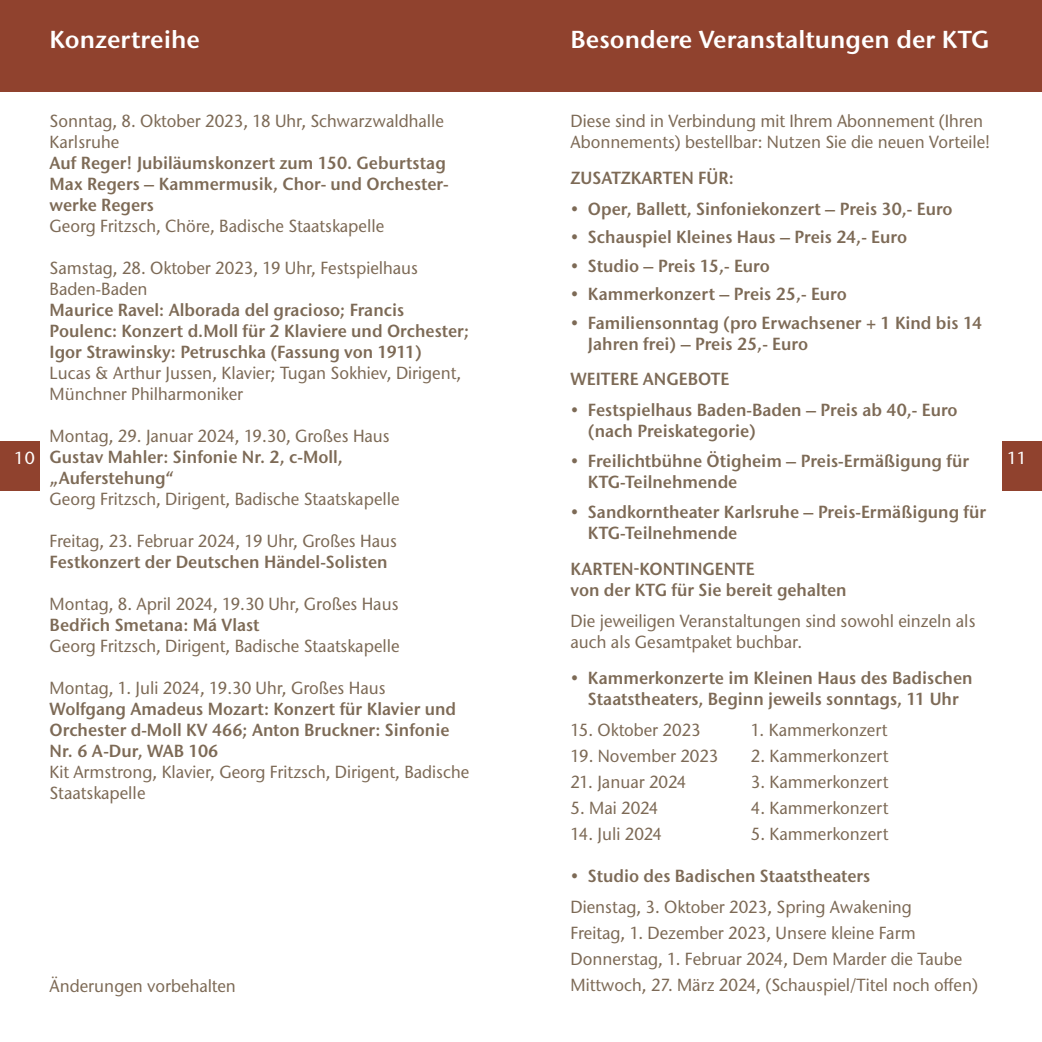
<style>
.page{position:relative;width:1042px;height:1042px;background:#fff}
.page>*{position:absolute;margin:0;border:0;box-sizing:border-box;transform-origin:0 0}
.t1{font:600 24.5px "Stone Sans ITC Pro";color:#fff}
.t2{font:500 17.5px/21px "Stone Sans ITC Pro";color:#7d6a56;scale:.95 1}
.t3{font:600 17.5px/21px "Stone Sans ITC Pro";color:#7d6a56;scale:.95 1}
.t4{font:500 17.5px "Stone Sans ITC Pro";color:#fff}
</style>
<div class="page">
<div style="left:0;top:441px;width:40px;height:50px;background:#90422e"></div>
<div style="left:1002px;top:441px;width:40px;height:50px;background:#90422e"></div>
<div style="left:0;top:0;width:1042px;height:92px;background:#90422e"></div>
<h1 class="t1" style="left:50px;top:24px;width:152px">Konzertreihe</h1>
<h1 class="t1" style="left:570px;top:24px;width:420px">Besondere Veranstaltungen der KTG</h1>
<p class="t2" style="left:570px;top:110px;width:443px">Diese sind in Verbindung mit Ihrem Abonnement (Ihren<br>Abonnements) bestellbar: Nutzen Sie die neuen Vorteile!</p>
<p class="t3" style="left:570px;top:167px;width:173px">ZUSATZKARTEN FÜR:</p>
<p class="t3" style="left:570px;top:198px;width:404px">• Oper, Ballett, Sinfoniekonzert – Preis 30,- Euro</p>
<p class="t3" style="left:570px;top:227px;width:356px">• Schauspiel Kleines Haus – Preis 24,- Euro</p>
<p class="t3" style="left:570px;top:255px;width:211px">• Studio – Preis 15,- Euro</p>
<p class="t3" style="left:570px;top:283px;width:292px">• Kammerkonzert – Preis 25,- Euro</p>
<p class="t3" style="left:588px;top:312px;width:416px;text-indent:-17px">• Familiensonntag (pro Erwachsener + 1 Kind bis 14<br>Jahren frei) – Preis 25,- Euro</p>
<p class="t3" style="left:570px;top:369px;width:169px">WEITERE ANGEBOTE</p>
<p class="t3" style="left:588px;top:400px;width:391px;text-indent:-17px">• Festspielhaus Baden-Baden – Preis ab 40,- Euro (nach Preiskategorie)</p>
<p class="t3" style="left:588px;top:451px;width:402px;text-indent:-17px">• Freilichtbühne Ötigheim – Preis-Ermäßigung für<br>KTG-Teilnehmende</p>
<p class="t3" style="left:588px;top:502px;width:421px;text-indent:-17px">• Sandkorntheater Karlsruhe – Preis-Ermäßigung für<br>KTG-Teilnehmende</p>
<p class="t3" style="left:570px;top:558px;width:292px">KARTEN-KONTINGENTE<br>von der KTG für Sie bereit gehalten</p>
<p class="t2" style="left:570px;top:610px;width:428px">Die jeweiligen Veranstaltungen sind sowohl einzeln als auch als Gesamtpaket buchbar.</p>
<p class="t3" style="left:570px;top:667px;width:425px;text-align:center">• Kammerkonzerte im Kleinen Haus des Badischen<br>Staatstheaters, Beginn jeweils sonntags, 11 Uhr</p>
<p class="t2" style="left:570px;top:719px;width:138px">15. Oktober 2023</p>
<p class="t2" style="left:751px;top:719px;width:145px">1. Kammerkonzert</p>
<p class="t2" style="left:570px;top:745px;width:157px">19. November 2023</p>
<p class="t2" style="left:751px;top:745px;width:146px">2. Kammerkonzert</p>
<p class="t2" style="left:570px;top:771px;width:123px">21. Januar 2024</p>
<p class="t2" style="left:751px;top:771px;width:146px">3. Kammerkonzert</p>
<p class="t2" style="left:570px;top:797px;width:94px">5. Mai 2024</p>
<p class="t2" style="left:751px;top:797px;width:146px">4. Kammerkonzert</p>
<p class="t2" style="left:570px;top:823px;width:98px">14. Juli 2024</p>
<p class="t2" style="left:751px;top:823px;width:146px">5. Kammerkonzert</p>
<p class="t3" style="left:570px;top:865px;width:317px">• Studio des Badischen Staatstheaters</p>
<p class="t2" style="left:570px;top:893px;width:430px;line-height:25.9px">Dienstag, 3. Oktober 2023, Spring Awakening<br>Freitag, 1. Dezember 2023, Unsere kleine Farm Donnerstag, 1. Februar 2024, Dem Marder die Taube Mittwoch, 27. März 2024, (Schauspiel/Titel noch offen)</p>
<p class="t2" style="left:50px;top:110px;width:416px">Sonntag, 8. Oktober 2023, 18 Uhr, Schwarzwaldhalle<br>Karlsruhe</p>
<p class="t3" style="left:50px;top:152px;width:421px">Auf Reger! Jubiläumskonzert zum 150. Geburtstag<br>Max Regers – Kammermusik, Chor- und Orchester&shy;werke Regers</p>
<p class="t2" style="left:50px;top:215px;width:354px">Georg Fritzsch, Chöre, Badische Staatskapelle</p>
<p class="t2" style="left:50px;top:257px;width:389px">Samstag, 28. Oktober 2023, 19 Uhr, Festspielhaus<br>Baden-Baden</p>
<p class="t3" style="left:50px;top:299px;width:443px">Maurice Ravel: Alborada del gracioso; Francis<br>Poulenc: Konzert d.Moll für 2 Klaviere und Orchester;<br>Igor Strawinsky: Petruschka (Fassung von 1911)</p>
<p class="t2" style="left:50px;top:362px;width:435px">Lucas &amp; Arthur Jussen, Klavier; Tugan Sokhiev, Dirigent,<br>Münchner Philharmoniker</p>
<p class="t2" style="left:50px;top:425px;width:360px">Montag, 29. Januar 2024, 19.30, Großes Haus</p>
<p class="t3" style="left:50px;top:446px;width:310px">Gustav Mahler: Sinfonie Nr. 2, c-Moll, „Auferstehung“</p>
<p class="t2" style="left:50px;top:488px;width:370px">Georg Fritzsch, Dirigent, Badische Staatskapelle</p>
<p class="t2" style="left:50px;top:530px;width:367px">Freitag, 23. Februar 2024, 19 Uhr, Großes Haus</p>
<p class="t3" style="left:50px;top:551px;width:357px">Festkonzert der Deutschen Händel-Solisten</p>
<p class="t2" style="left:50px;top:593px;width:369px">Montag, 8. April 2024, 19.30 Uhr, Großes Haus</p>
<p class="t3" style="left:50px;top:614px;width:223px">Bedřich Smetana: Má Vlast</p>
<p class="t2" style="left:50px;top:635px;width:370px">Georg Fritzsch, Dirigent, Badische Staatskapelle</p>
<p class="t2" style="left:50px;top:677px;width:355px">Montag, 1. Juli 2024, 19.30 Uhr, Großes Haus</p>
<p class="t3" style="left:50px;top:698px;width:429px">Wolfgang Amadeus Mozart: Konzert für Klavier und<br>Orchester d-Moll KV 466; Anton Bruckner: Sinfonie<br>Nr. 6 A-Dur, WAB 106</p>
<p class="t2" style="left:50px;top:761px;width:443px">Kit Armstrong, Klavier, Georg Fritzsch, Dirigent, Badische<br>Staatskapelle</p>
<p class="t4" style="left:14px;top:447px;width:22px">10</p>
<p class="t4" style="left:1007px;top:447px;width:21px">11</p>
<p class="t2" style="left:50px;top:975px;width:198px">Änderungen vorbehalten</p>
</div>
